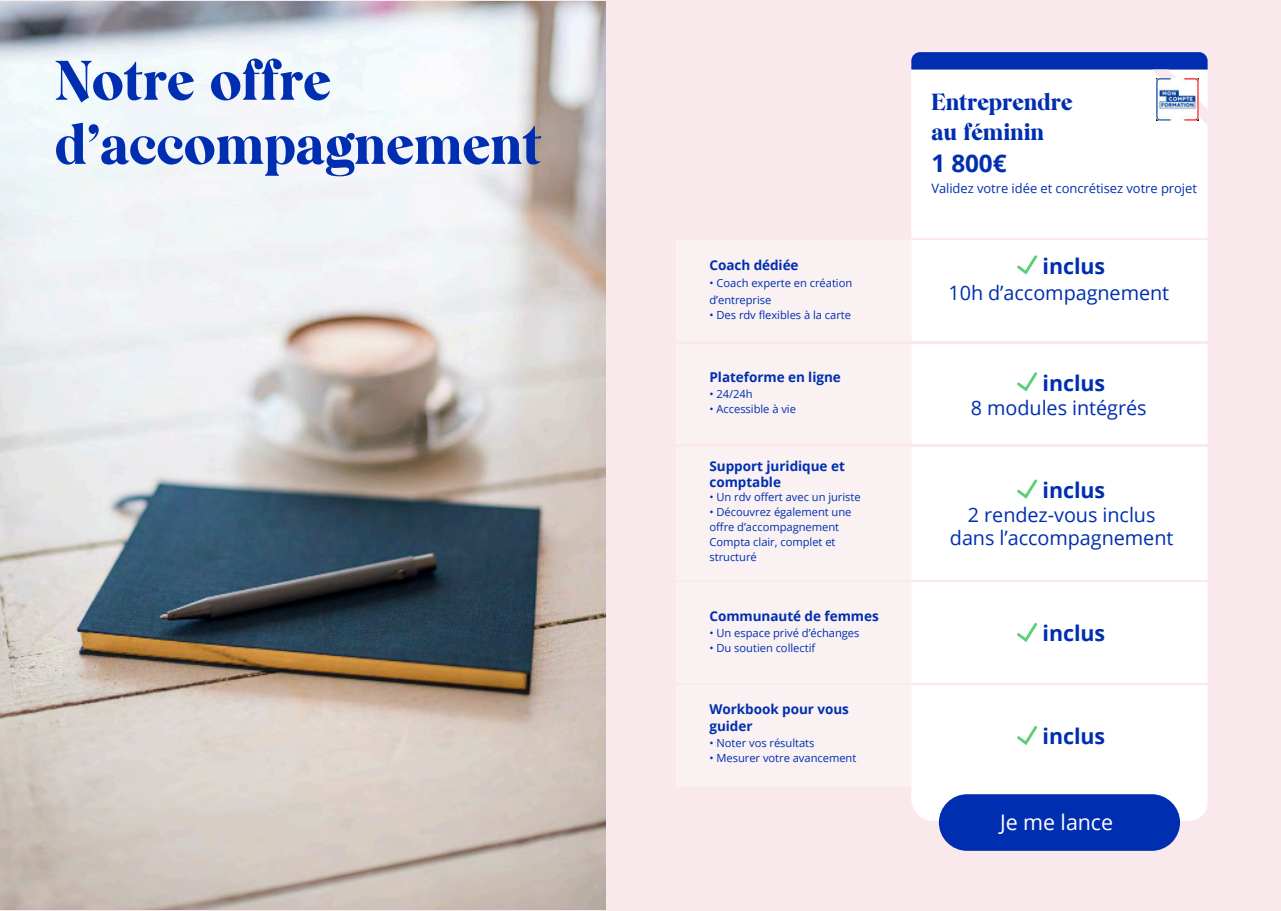
<style>
.page{position:relative;width:1281px;height:911px;background:#fff}
.page>*{position:absolute;margin:0;border:0;box-sizing:border-box;transform-origin:0 0}
.t1{font:900 54px/64.1px "Wulkandisplay";color:#002eb0}
.t2{font:700 24.3px "Open Sans";color:#002eb0}
.t3{font:900 22.65px/29.7px "Wulkandisplay";color:#002eb0}
.t4{font:700 21.45px "Open Sans";letter-spacing:-.005em;color:#002eb0}
.t5{font:21.45px "Open Sans";letter-spacing:-.005em;color:#fff}
.t6{font:19.8px/22.8px "Open Sans";letter-spacing:-.005em;color:#002eb0;text-align:center}
.t7{font:700 13.5px/16px "Open Sans";letter-spacing:-.005em;color:#002eb0}
.t8{font:12.9px "Open Sans";letter-spacing:-.005em;color:#002eb0}
.t9{font:11.1px/14.9px "Open Sans";letter-spacing:-.005em;color:#002eb0}
</style>
<div class="page">
<div style="left:0;top:0;width:1280px;height:910px;background:#f9e8ec"></div>
<div style="left:911px;top:132px;width:296px;height:688px;background:#fff"></div>
<hr style="left:882px;top:238px;width:336px;height:2px;background:#f9e8ec">
<svg style="left:1016px;top:255px;width:21px;height:19px"></svg>
<svg style="left:911px;top:52px;width:297px;height:80px;background:#c3cdeb"></svg>
<img style="left:1155px;top:78px;width:43px;height:43px">
<div style="left:676px;top:240px;width:234px;height:546px;background:#f9f1f2"></div>
<hr style="left:676px;top:341px;width:542px;height:2px;background:#f9e8ec">
<svg style="left:1016px;top:372px;width:21px;height:19px"></svg>
<hr style="left:676px;top:444px;width:542px;height:2px;background:#f9e8ec">
<svg style="left:1016px;top:479px;width:21px;height:19px"></svg>
<hr style="left:676px;top:580px;width:542px;height:1px;background:#f9e8ec">
<svg style="left:1016px;top:622px;width:21px;height:19px"></svg>
<hr style="left:676px;top:683px;width:542px;height:1px;background:#f9e8ec">
<svg style="left:1016px;top:725px;width:21px;height:19px"></svg>
<div style="left:938px;top:793px;width:241px;height:57px;background:#002eb0;border-radius:28px"></div>
<img style="left:0;top:1px;width:605px;height:908px">
<h2 class="t1" style="left:55px;top:49px;width:488px">Notre offre d’accompagnement</h2>
<p class="t7" style="left:709px;top:257px;width:91px">Coach dédiée</p>
<p class="t9" style="left:709px;top:274px;width:144px;line-height:17.1px">• Coach experte en création d’entreprise</p>
<p class="t9" style="left:709px;top:307px;width:143px">• Des rdv flexibles à la carte</p>
<p class="t7" style="left:709px;top:368px;width:133px">Plateforme en ligne</p>
<p class="t9" style="left:709px;top:386px;width:45px">• 24/24h</p>
<p class="t9" style="left:709px;top:401px;width:88px">• Accessible à vie</p>
<h2 class="t7" style="left:709px;top:457px;width:137px">Support juridique et comptable</h2>
<h3 class="t9" style="left:709px;top:489px;width:153px">• Un rdv offert avec un juriste</h3>
<h3 class="t9" style="left:709px;top:504px;width:143px">• Découvrez également une offre d’accompagnement<br>Compta clair, complet et structuré</h3>
<h2 class="t7" style="left:709px;top:607px;width:171px">Communauté de femmes</h2>
<h3 class="t9" style="left:709px;top:624px;width:151px">• Un espace privé d’échanges</h3>
<h3 class="t9" style="left:709px;top:639px;width:107px">• Du soutien collectif</h3>
<h2 class="t7" style="left:709px;top:700px;width:141px;line-height:17.1px">Workbook pour vous guider</h2>
<h3 class="t9" style="left:709px;top:735px;width:106px">• Noter vos résultats</h3>
<h3 class="t9" style="left:709px;top:750px;width:148px">• Mesurer votre avancement</h3>
<p class="t3" style="left:931px;top:88px;width:143px">Entreprendre au féminin</p>
<p class="t2" style="left:931px;top:146px;width:77px">1 800€</p>
<p class="t8" style="left:931px;top:179px;width:267px">Validez votre idée et concrétisez votre projet</p>
<h1 class="t4" style="left:1042px;top:251px;width:64px">inclus</h1>
<p class="t6" style="left:948px;top:281px;width:222px">10h d’accompagnement</p>
<p class="t4" style="left:1042px;top:368px;width:64px">inclus</p>
<p class="t6" style="left:970px;top:396px;width:177px">8 modules intégrés</p>
<h4 class="t4" style="left:1042px;top:475px;width:64px">inclus</h4>
<p class="t6" style="left:949px;top:502px;width:225px">2 rendez-vous inclus dans l’accompagnement</p>
<p class="t4" style="left:1042px;top:618px;width:64px">inclus</p>
<p class="t4" style="left:1042px;top:721px;width:64px">inclus</p>
<p class="t5" style="left:1000px;top:806px;width:114px">Je me lance</p>
</div>
